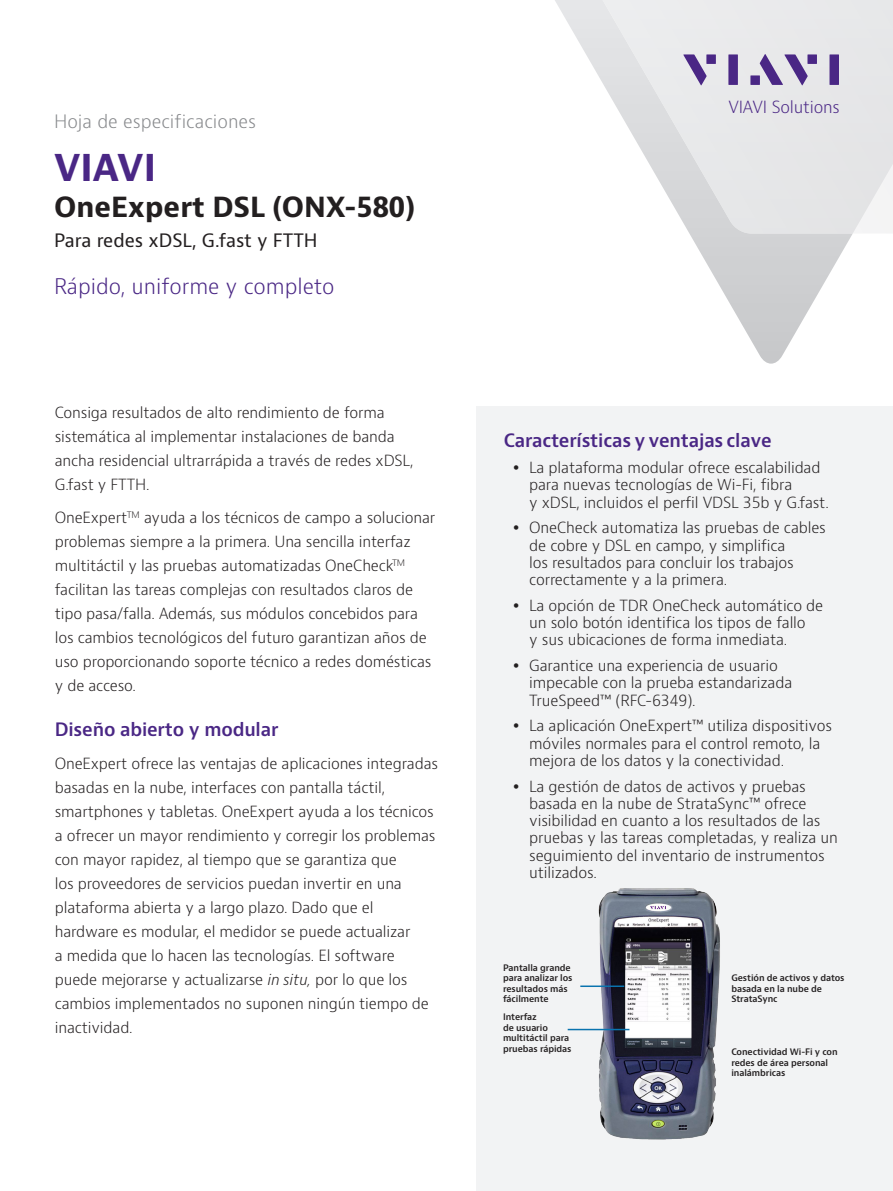
<style>
.page{position:relative;width:893px;height:1191px;background:#fff}
.page>*{position:absolute;margin:0;border:0;box-sizing:border-box;transform-origin:0 0}
.H1_Brand_Sub-Brand_2{font:700 36px "Bernino Sans";color:#4a2785}
.H2_Product_18_24{font:700 27px "Bernino Sans";color:#231f20}
.Cover_subhead_12_pt{font:300 21px "Bernino Sans";color:#4a2785}
.Key_Features_Benefit{font:600 18px "Bernino Sans";letter-spacing:-.01em;color:#4a2785}
.H3_Product_Descripto{font:18px "Bernino Sans";color:#231f20}
.P_DocType{font:300 18px "Bernino Sans";color:#87898c}
.H2_Heading_Purple_12{font:600 18px "Bernino Sans";letter-spacing:-.01em;color:#4a2785}
.t1{font:300 16.35px "Bernino Sans";letter-spacing:-.01em;color:#4a2785}
.Body_text_8_12_5{font:300 15px/24px "Bernino Sans";letter-spacing:-.01em;color:#231f20}
.P_10_16{font:600 8.7px/10.5px "Bernino Sans";letter-spacing:-.01em;color:#231f20}
.s1{font-style:italic}
</style>
<div class="page">
<svg style="left:690px;top:234px;width:162px;height:130px"></svg>
<svg style="left:555px;top:0;width:338px;height:234px"></svg>
<svg style="left:683px;top:54px;width:24px;height:31px"></svg>
<div style="left:706px;top:54px;width:10px;height:10px;background:#4a2785"></div>
<div style="left:728px;top:54px;width:10px;height:31px;background:#4a2785"></div>
<div style="left:807px;top:54px;width:10px;height:10px;background:#4a2785"></div>
<div style="left:829px;top:54px;width:10px;height:31px;background:#4a2785"></div>
<svg style="left:760px;top:54px;width:48px;height:31px"></svg>
<div style="left:750px;top:75px;width:10px;height:10px;background:#4a2785"></div>
<div style="left:477px;top:406px;width:416px;height:785px;background:#f2f3f4"></div>
<img style="left:568px;top:888px;width:152px;height:252px">
<hr style="left:580px;top:985px;width:44px;height:2px;background:#0a73ae">
<hr style="left:568px;top:1028px;width:61px;height:2px;background:#0a73ae">
<p class="P_DocType" style="left:54px;top:109px;width:204px">Hoja de especificaciones</p>
<p class="H1_Brand_Sub-Brand_2" style="left:54px;top:144px;width:104px">VIAVI</p>
<p class="H2_Product_18_24" style="left:54px;top:189px;width:363px">OneExpert DSL (ONX-580)</p>
<p class="H3_Product_Descripto" style="left:54px;top:228px;width:265px">Para redes xDSL, G.fast y FTTH</p>
<p class="Cover_subhead_12_pt" style="left:54px;top:272px;width:282px">Rápido, uniforme y completo</p>
<p class="Body_text_8_12_5" style="left:55px;top:401px;width:360px">Consiga resultados de alto rendimiento de forma sistemática al implementar instalaciones de banda ancha residencial ultrarrápida a través de redes xDSL, G.fast y FTTH.</p>
<p class="Body_text_8_12_5" style="left:55px;top:505px;width:382px">OneExpert<sup>TM</sup> ayuda a los técnicos de campo a solucionar problemas siempre a la primera. Una sencilla interfaz multitáctil y las pruebas automatizadas OneCheck<sup>TM </sup>facilitan las tareas complejas con resultados claros de tipo pasa/falla. Además, sus módulos concebidos para los cambios tecnológicos del futuro garantizan años de uso proporcionando soporte técnico a redes domésticas y de acceso.</p>
<p class="H2_Heading_Purple_12" style="left:55px;top:718px;width:225px">Diseño abierto y modular</p>
<p class="Body_text_8_12_5" style="left:55px;top:751px;width:385px">OneExpert ofrece las ventajas de aplicaciones integradas basadas en la nube, interfaces con pantalla táctil, smartphones y tabletas. OneExpert ayuda a los técnicos a ofrecer un mayor rendimiento y corregir los problemas con mayor rapidez, al tiempo que se garantiza que<br>los proveedores de servicios puedan invertir en una plataforma abierta y a largo plazo. Dado que el hardware es modular, el medidor se puede actualizar<br>a medida que lo hacen las tecnologías. El software puede mejorarse y actualizarse <span class="s1">in situ,</span> por lo que los cambios implementados no suponen ningún tiempo de inactividad.</p>
<p class="t1" style="left:728px;top:96px;width:113px">VIAVI Solutions</p>
<p class="Key_Features_Benefit" style="left:504px;top:429px;width:270px">Características y ventajas clave</p>
<p class="Body_text_8_12_5" style="left:529px;top:459px;width:301px;line-height:17.2px">La plataforma modular ofrece escalabilidad para nuevas tecnologías de Wi-Fi, fibra<br>y xDSL, incluidos el perfil VDSL 35b y G.fast.</p>
<p class="Body_text_8_12_5" style="left:529px;top:519px;width:298px;line-height:17.2px">OneCheck automatiza las pruebas de cables de cobre y DSL en campo, y simplifica<br>los resultados para concluir los trabajos correctamente y a la primera.</p>
<p class="Body_text_8_12_5" style="left:529px;top:597px;width:296px;line-height:17.2px">La opción de TDR OneCheck automático de un solo botón identifica los tipos de fallo<br>y sus ubicaciones de forma inmediata.</p>
<p class="Body_text_8_12_5" style="left:529px;top:657px;width:265px;line-height:17.2px">Garantice una experiencia de usuario impecable con la prueba estandarizada<br>TrueSpeed™ (RFC-6349).</p>
<p class="Body_text_8_12_5" style="left:529px;top:717px;width:304px;line-height:17.2px">La aplicación OneExpert™ utiliza dispositivos móviles normales para el control remoto, la mejora de los datos y la conectividad.</p>
<p class="Body_text_8_12_5" style="left:529px;top:778px;width:310px;line-height:17.2px">La gestión de datos de activos y pruebas basada en la nube de StrataSync™ ofrece visibilidad en cuanto a los resultados de las pruebas y las tareas completadas, y realiza un seguimiento del inventario de instrumentos utilizados.</p>
<p class="P_10_16" style="left:503px;top:962px;width:71px">Pantalla grande para analizar los resultados más fácilmente</p>
<p class="P_10_16" style="left:503px;top:1011px;width:70px">Interfaz<br>de usuario multitáctil para pruebas rápidas</p>
<p class="P_10_16" style="left:731px;top:973px;width:115px">Gestión de activos y datos basada en la nube de<br>StrataSync</p>
<p class="P_10_16" style="left:731px;top:1047px;width:108px">Conectividad Wi-Fi y con redes de área personal inalámbricas</p>
</div>
